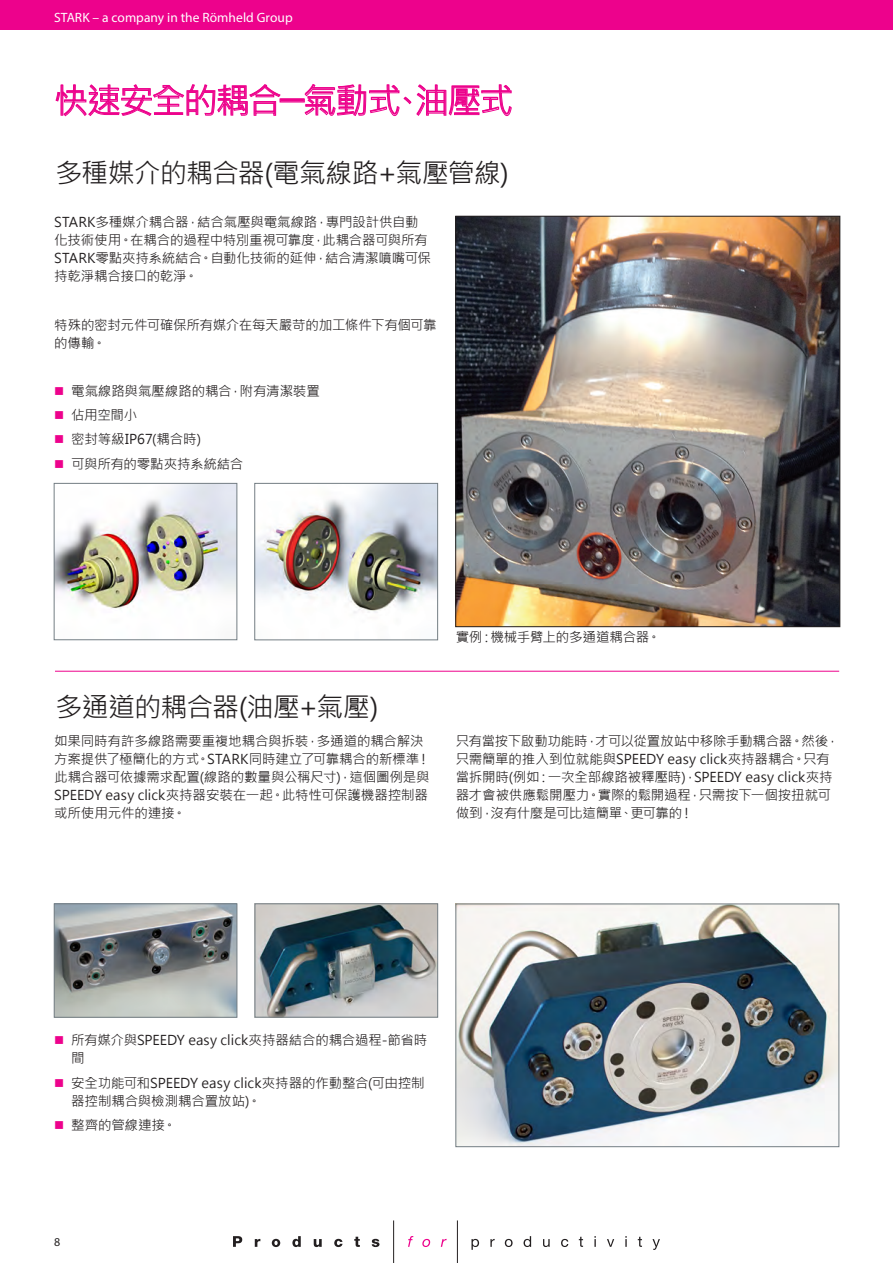
<style>
.page{position:relative;width:893px;height:1263px;background:#fff}
.page>*{position:absolute;margin:0;border:0;box-sizing:border-box;transform-origin:0 0}
.Fliesstext{font:34.5px "Microsoft Jheng Hei";letter-spacing:-.06em;color:#ed028c}
.Titel_Seite{font:27px "Microsoft Jheng Hei";letter-spacing:-.03em;color:#231f20}
.Fliesstext-2{font:13.5px/18px "Microsoft Jheng Hei";letter-spacing:-.01em;color:#231f20}
.Fliesstext_Ez{font:13.5px/18px "Microsoft Jheng Hei";letter-spacing:-.01em;color:#231f20}
.t1{font:13.5px "Myriad Pro";letter-spacing:.005em;color:#fff}
.t2{font:12px "Myriad Pro";color:#231f20}
.s1{color:#ed028c}
</style>
<div class="page">
<svg style="left:233px;top:1236px;width:9px;height:11px"></svg>
<svg style="left:255px;top:1239px;width:5px;height:8px"></svg>
<svg style="left:272px;top:1239px;width:8px;height:8px"></svg>
<svg style="left:292px;top:1236px;width:9px;height:11px"></svg>
<svg style="left:314px;top:1239px;width:8px;height:8px"></svg>
<svg style="left:334px;top:1239px;width:8px;height:8px"></svg>
<svg style="left:354px;top:1237px;width:6px;height:10px"></svg>
<svg style="left:372px;top:1239px;width:7px;height:8px"></svg>
<svg style="left:408px;top:1236px;width:5px;height:11px"></svg>
<svg style="left:422px;top:1239px;width:8px;height:8px"></svg>
<svg style="left:441px;top:1239px;width:6px;height:8px"></svg>
<svg style="left:471px;top:1239px;width:8px;height:11px"></svg>
<svg style="left:490px;top:1239px;width:5px;height:8px"></svg>
<svg style="left:505px;top:1239px;width:8px;height:8px"></svg>
<svg style="left:524px;top:1236px;width:7px;height:11px"></svg>
<svg style="left:543px;top:1239px;width:7px;height:8px"></svg>
<svg style="left:561px;top:1239px;width:7px;height:8px"></svg>
<svg style="left:579px;top:1237px;width:4px;height:10px"></svg>
<svg style="left:594px;top:1236px;width:2px;height:11px"></svg>
<svg style="left:607px;top:1239px;width:7px;height:8px"></svg>
<svg style="left:625px;top:1236px;width:2px;height:11px"></svg>
<svg style="left:638px;top:1237px;width:4px;height:10px"></svg>
<svg style="left:652px;top:1239px;width:8px;height:11px"></svg>
<hr style="left:457px;top:1220px;width:1px;height:43px;background:#231f20">
<hr style="left:393px;top:1220px;width:1px;height:43px;background:#231f20">
<img style="left:257px;top:906px;width:179px;height:109px">
<div style="left:255px;top:904px;width:183px;height:113px;border:1px solid #747e84"></div>
<img style="left:56px;top:906px;width:179px;height:109px">
<div style="left:54px;top:904px;width:183px;height:113px;border:1px solid #747e84"></div>
<hr style="left:55px;top:671px;width:784px;height:1px;background:#ed028c">
<img style="left:458px;top:906px;width:379px;height:239px">
<div style="left:456px;top:904px;width:383px;height:243px;border:1px solid #747e84"></div>
<img style="left:457px;top:218px;width:381px;height:407px">
<div style="left:455px;top:216px;width:385px;height:411px;border:1px solid #231f20"></div>
<img style="left:257px;top:485px;width:179px;height:128px">
<div style="left:255px;top:483px;width:183px;height:157px;border:1px solid #747e84"></div>
<img style="left:56px;top:485px;width:179px;height:124px">
<div style="left:54px;top:483px;width:183px;height:157px;border:1px solid #747e84"></div>
<svg style="left:55px;top:84px;width:226px;height:33px"></svg>
<svg style="left:304px;top:84px;width:208px;height:33px"></svg>
<div style="left:0;top:0;width:893px;height:30px;background:#ed028c"></div>
<p class="t1" style="left:54px;top:9px;width:240px">STARK – a company in the Römheld Group</p>
<p class="Fliesstext" style="left:54px;top:79px;width:461px">快速安全的耦合─氣動式、油壓式</p>
<p class="Titel_Seite" style="left:55px;top:156px;width:455px">多種媒介的耦合器(電氣線路+氣壓管線)</p>
<p class="Fliesstext-2" style="left:54px;top:213px;width:378px">STARK多種媒介耦合器，結合氣壓與電氣線路，專門設計供自動化技術使用。在耦合的過程中特別重視可靠度，此耦合器可與所有<br>STARK零點夾持系統結合。自動化技術的延伸，結合清潔噴嘴可保持乾淨耦合接口的乾淨。</p>
<p class="Fliesstext-2" style="left:54px;top:316px;width:384px">特殊的密封元件可確保所有媒介在每天嚴苛的加工條件下有個可靠的傳輸。</p>
<p class="Fliesstext_Ez" style="left:54px;top:382px;width:267px"><span class="s1">■</span> 電氣線路與氣壓線路的耦合，附有清潔裝置</p>
<p class="Fliesstext_Ez" style="left:54px;top:406px;width:85px"><span class="s1">■</span> 佔用空間小</p>
<p class="Fliesstext_Ez" style="left:54px;top:430px;width:148px"><span class="s1">■</span> 密封等級IP67(耦合時)</p>
<p class="Fliesstext_Ez" style="left:54px;top:455px;width:191px"><span class="s1">■</span> 可與所有的零點夾持系統結合</p>
<p class="Titel_Seite" style="left:55px;top:690px;width:325px">多通道的耦合器(油壓+氣壓)</p>
<p class="Fliesstext-2" style="left:456px;top:628px;width:207px">實例：機械手臂上的多通道耦合器。</p>
<p class="Fliesstext-2" style="left:54px;top:732px;width:378px">如果同時有許多線路需要重複地耦合與拆裝，多通道的耦合解決方案提供了極簡化的方式。STARK同時建立了可靠耦合的新標準！此耦合器可依據需求配置(線路的數量與公稱尺寸)，這個圖例是與<br>SPEEDY easy click夾持器安裝在一起。此特性可保護機器控制器或所使用元件的連接。</p>
<p class="Fliesstext-2" style="left:456px;top:732px;width:385px">只有當按下啟動功能時，才可以從置放站中移除手動耦合器。然後，只需簡單的推入到位就能與SPEEDY easy click夾持器耦合。只有當拆開時(例如：一次全部線路被釋壓時)，SPEEDY easy click夾持器才會被供應鬆開壓力。實際的鬆開過程，只需按下一個按扭就可做到，沒有什麼是可比這簡單、更可靠的！</p>
<p class="Fliesstext_Ez" style="left:71px;top:1031px;width:358px;text-indent:-17px"><span class="s1">■</span> 所有媒介與SPEEDY easy click夾持器結合的耦合過程-節省時間</p>
<p class="Fliesstext_Ez" style="left:71px;top:1074px;width:355px;text-indent:-17px"><span class="s1">■</span> 安全功能可和SPEEDY easy click夾持器的作動整合(可由控制器控制耦合與檢測耦合置放站)。</p>
<p class="Fliesstext_Ez" style="left:54px;top:1116px;width:124px"><span class="s1">■</span> 整齊的管線連接。</p>
<p class="t2" style="left:54px;top:1235px;width:8px">8</p>
</div>
